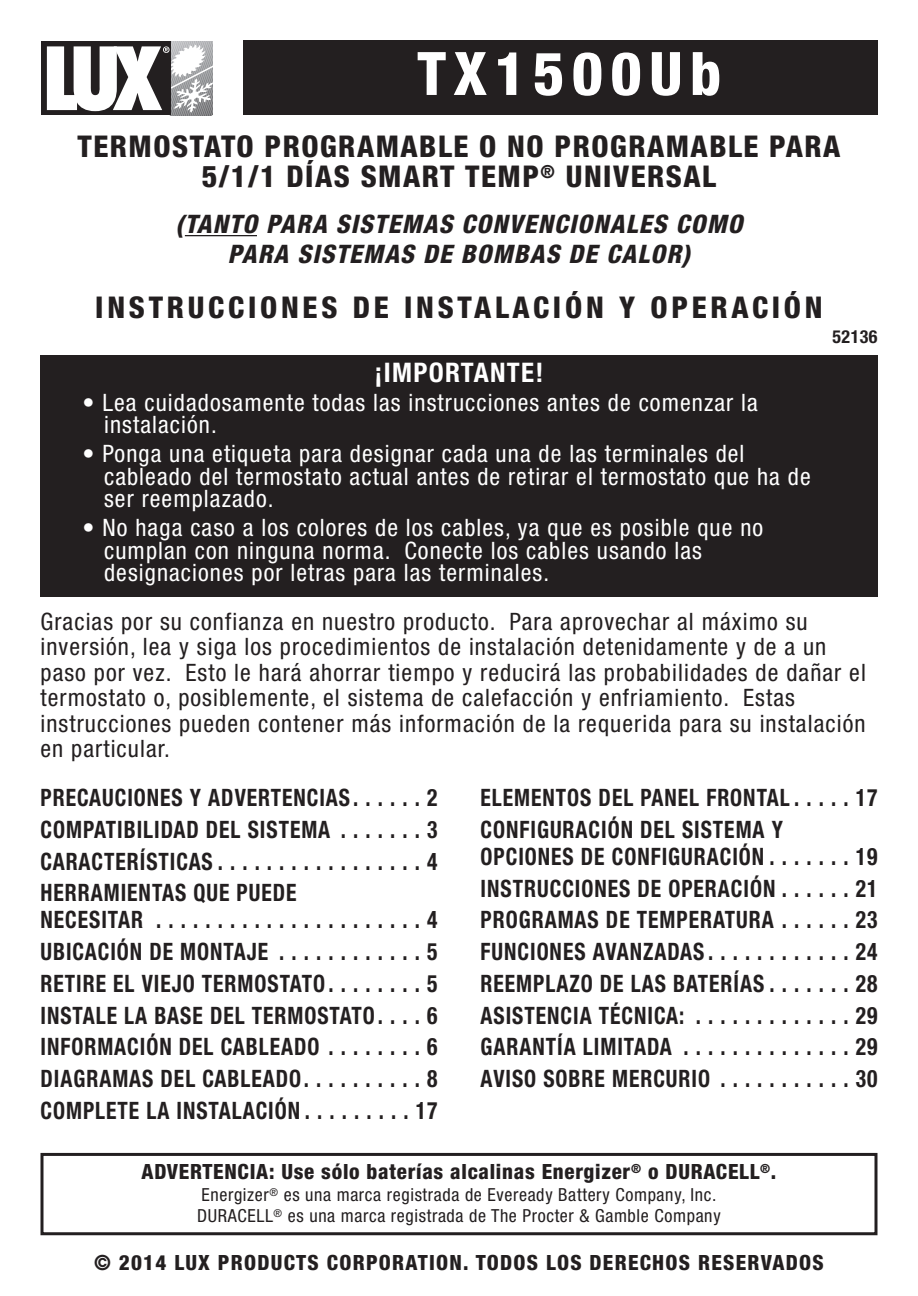
<style>
.page{position:relative;width:918px;height:1296px;background:#fff}
.page>*{position:absolute;margin:0;border:0;box-sizing:border-box;transform-origin:0 0}
.t1{font:800 condensed 60px "Helvetica Neue LT Std";letter-spacing:.125em;color:#fff}
.t2{font:800 condensed 30px/30px "Helvetica Neue LT Std";letter-spacing:.05em;color:#231f20;text-align:center}
.t3{font:800 condensed 30px "Helvetica Neue LT Std";letter-spacing:.125em;color:#231f20}
.t4{font:700 condensed 27px "Helvetica Neue LT Std";letter-spacing:.05em;color:#fff}
.t5{font:italic 800 condensed 25.5px/30.6px "Helvetica Neue LT Std";letter-spacing:.05em;color:#231f20;text-align:center}
.t6{font:700 condensed 24px/31.8px "Helvetica Neue LT Std";letter-spacing:.045em;color:#231f20;text-align:justify;scale:.9 1}
.t7{font:condensed 24px/25.5px "Helvetica Neue LT Std";letter-spacing:.045em;color:#231f20}
.t8{font:condensed 24px/22.5px "Helvetica Neue LT Std";letter-spacing:.045em;color:#fff}
.t9{font:800 condensed 21px "Helvetica Neue LT Std";letter-spacing:.035em;color:#231f20}
.t10{font:800 condensed 21px "Helvetica Neue LT Std";letter-spacing:.06em;color:#231f20}
.t11{font:condensed 18px/21px "Helvetica Neue LT Std";letter-spacing:.035em;color:#231f20}
.t12{font:700 condensed 18px "Helvetica Neue LT Std";letter-spacing:.025em;color:#231f20}
</style>
<div class="page">
<div style="left:40px;top:1153px;width:838px;height:82px;border:3px solid #231f20"></div>
<div style="left:243px;top:40px;width:635px;height:75px;background:#231f20"></div>
<div style="left:41px;top:41px;width:129px;height:74px;background:linear-gradient(to bottom,#231f20,#231f20)"></div>
<svg style="left:47px;top:41px;width:166px;height:74px"></svg>
<hr style="left:185px;top:235px;width:72px;height:1px;background:#231f20">
<div style="left:40px;top:355px;width:838px;height:241px;background:#231f20"></div>
<h1 class="t1" style="left:417px;top:52px;width:305px">TX1500Ub</h1>
<p class="t2" style="left:78px;top:133px;width:764px">TERMOSTATO PROGRAMABLE O NO PROGRAMABLE PARA<br>5/1/1 DÍAS SMART TEMP<sup>®</sup> UNIVERSAL</p>
<p class="t5" style="left:176px;top:211px;width:568px">(TANTO PARA SISTEMAS CONVENCIONALES COMO<br>PARA SISTEMAS DE BOMBAS DE CALOR)</p>
<p class="t3" style="left:95px;top:296px;width:729px">INSTRUCCIONES DE INSTALACIÓN Y OPERACIÓN</p>
<p class="t12" style="left:833px;top:330px;width:46px">52136</p>
<p class="t4" style="left:374px;top:363px;width:171px">¡IMPORTANTE!</p>
<p class="t8" style="left:104px;top:393px;width:655px;text-indent:-22px">• Lea cuidadosamente todas las instrucciones antes de comenzar la instalación.</p>
<p class="t8" style="left:104px;top:445px;width:708px;text-indent:-22px">• Ponga una etiqueta para designar cada una de las terminales del cableado del termostato actual antes de retirar el termostato que ha de ser reemplazado.</p>
<p class="t8" style="left:104px;top:519px;width:661px;text-indent:-22px">• No haga caso a los colores de los cables, ya que es posible que no cumplan con ninguna norma. Conecte los cables usando las designaciones por letras para las terminales.</p>
<p class="t7" style="left:40px;top:611px;width:827px">Gracias por su confianza en nuestro producto. Para aprovechar al máximo su inversión, lea y siga los procedimientos de instalación detenidamente y de a un paso por vez. Esto le hará ahorrar tiempo y reducirá las probabilidades de dañar el termostato o, posiblemente, el sistema de calefacción y enfriamiento. Estas instrucciones pueden contener más información de la requerida para su instalación en particular.</p>
<p class="t6" style="left:41px;top:784px;width:443px">PRECAUCIONES Y ADVERTENCIAS. . . . . . 2<br>COMPATIBILIDAD DEL SISTEMA . . . . . . . 3<br>CARACTERÍSTICAS . . . . . . . . . . . . . . . . . 4<br>HERRAMIENTAS QUE PUEDE</p>
<p class="t6" style="left:41px;top:906px;width:443px">NECESITAR . . . . . . . . . . . . . . . . . . . . . . 4<br>UBICACIÓN DE MONTAJE . . . . . . . . . . . . 5<br>RETIRE EL VIEJO TERMOSTATO . . . . . . . . 5<br>INSTALE LA BASE DEL TERMOSTATO. . . . 6<br>INFORMACIÓN DEL CABLEADO . . . . . . . . 6<br>DIAGRAMAS DEL CABLEADO. . . . . . . . . . 8<br>COMPLETE LA INSTALACIÓN . . . . . . . . . 17</p>
<p class="t6" style="left:481px;top:784px;width:443px">ELEMENTOS DEL PANEL FRONTAL . . . . . 17<br>CONFIGURACIÓN DEL SISTEMA Y</p>
<p class="t6" style="left:481px;top:843px;width:443px">OPCIONES DE CONFIGURACIÓN . . . . . . . 19<br>INSTRUCCIONES DE OPERACIÓN . . . . . . 21<br>PROGRAMAS DE TEMPERATURA . . . . . . 23<br>FUNCIONES AVANZADAS . . . . . . . . . . . . 24<br>REEMPLAZO DE LAS BATERÍAS . . . . . . . 28<br>ASISTENCIA TÉCNICA: . . . . . . . . . . . . . 29<br>GARANTÍA LIMITADA . . . . . . . . . . . . . . 29<br>AVISO SOBRE MERCURIO . . . . . . . . . . . 30</p>
<p class="t9" style="left:142px;top:1164px;width:636px">ADVERTENCIA: Use sólo baterías alcalinas Energizer<sup>®</sup> o DURACELL<sup>®</sup>.</p>
<p class="t11" style="left:197px;top:1186px;width:525px">Energizer<sup>®</sup> es una marca registrada de Eveready Battery Company, Inc.<br>DURACELL<sup>®</sup> es una marca registrada de The Procter &amp; Gamble Company</p>
<p class="t10" style="left:94px;top:1255px;width:731px">© 2014 LUX PRODUCTS CORPORATION. TODOS LOS DERECHOS RESERVADOS</p>
</div>
